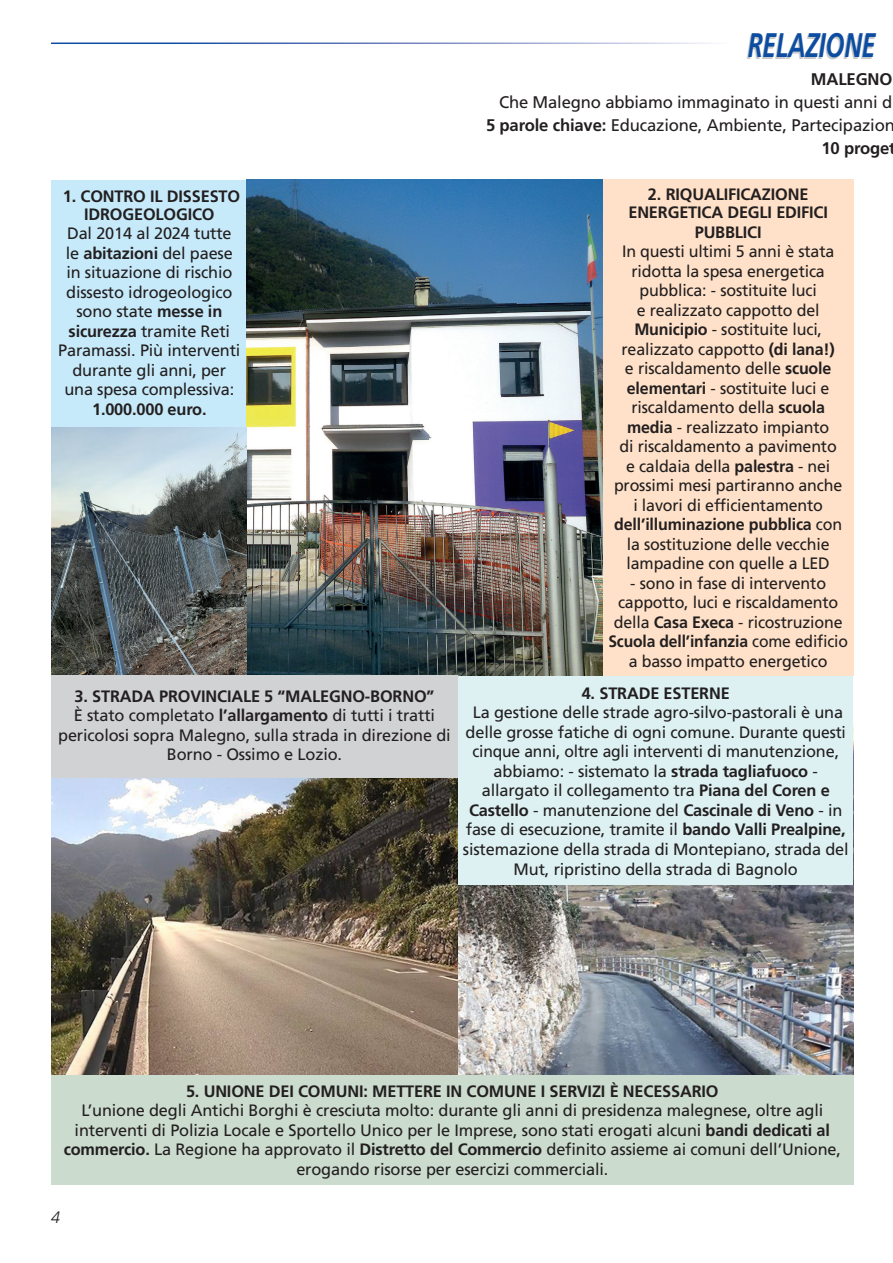
<style>
.page{position:relative;width:893px;height:1263px;background:#fff}
.page>*{position:absolute;margin:0;border:0;box-sizing:border-box;transform-origin:0 0}
.titoli{font:italic 700 34.05px "Frutiger LT Std";letter-spacing:-.01em;color:#0d4da1;scale:.72 1}
.testo{font:16.8px "Frutiger LT Std";letter-spacing:-.01em;color:#231f20}
.testo-2{font:700 16.8px "Frutiger LT Std";letter-spacing:-.01em;color:#231f20}
.testo-3{font:16.5px/19.5px "Frutiger LT Std";letter-spacing:-.01em;color:#231f20;text-align:center}
.testo-4{font:700 16.5px/18px "Frutiger LT Std";letter-spacing:-.01em;color:#231f20;text-align:center}
.t1{font:italic 300 16.5px "Frutiger LT Std";color:#231f20}
.s1{font-weight:700}
</style>
<div class="page">
<div style="left:51px;top:180px;width:197px;height:248px;background:#c6eafa"></div>
<img style="left:51px;top:778px;width:407px;height:297px">
<img style="left:458px;top:675px;width:395px;height:400px">
<div style="left:603px;top:180px;width:251px;height:496px;background:#fee1c8"></div>
<img style="left:247px;top:180px;width:356px;height:495px">
<img style="left:51px;top:428px;width:196px;height:247px">
<div style="left:458px;top:676px;width:395px;height:208px;background:#ddf1f3"></div>
<div style="left:51px;top:675px;width:407px;height:103px;background:#d1d2d4"></div>
<div style="left:51px;top:1075px;width:803px;height:109px;background:#cbdbce"></div>
<p class="titoli" style="left:748px;top:25px;width:179px">RELAZIONE</p>
<p class="testo-4" style="left:63px;top:187px;width:179px">1. CONTRO IL DISSESTO<br>IDROGEOLOGICO</p>
<p class="testo-3" style="left:58px;top:224px;width:184px">Dal 2014 al 2024 tutte<br>le <span class="s1">abitazioni</span> del paese in situazione di rischio dissesto idrogeologico sono state <span class="s1">messe in sicurezza</span> tramite Reti<br>Paramassi. Più interventi durante gli anni, per una spesa complessiva:<br><span class="s1">1.000.000 euro.</span></p>
<p class="testo-4" style="left:75px;top:687px;width:361px">3. STRADA PROVINCIALE 5 “MALEGNO-BORNO”</p>
<p class="testo-3" style="left:58px;top:706px;width:394px">È stato completato <span class="s1">l’allargamento</span> di tutti i tratti pericolosi sopra Malegno, sulla strada in direzione di<br>Borno - Ossimo e Lozio.</p>
<p class="testo-2" style="left:811px;top:69px;width:83px">MALEGNO</p>
<p class="testo" style="left:499px;top:92px;width:395px">Che Malegno abbiamo immaginato in questi anni d</p>
<p class="testo" style="left:486px;top:115px;width:410px"><span class="s1">5 parole chiave:</span> Educazione, Ambiente, Partecipazion</p>
<p class="testo-2" style="left:821px;top:138px;width:76px">10 proget</p>
<p class="testo-4" style="left:628px;top:186px;width:201px">2. RIQUALIFICAZIONE<br>ENERGETICA DEGLI EDIFICI</p>
<p class="testo-4" style="left:695px;top:223px;width:68px">PUBBLICI</p>
<p class="testo-3" style="left:614px;top:242px;width:230px">In questi ultimi 5 anni è stata ridotta la spesa energetica pubblica: - sostituite luci<br>e realizzato cappotto del<br><span class="s1">Municipio</span> - sostituite luci, realizzato cappotto <span class="s1">(di lana!)<br></span>e riscaldamento delle <span class="s1">scuole elementari</span> - sostituite luci e riscaldamento della <span class="s1">scuola media</span> - realizzato impianto<br>di riscaldamento a pavimento e caldaia della <span class="s1">palestra</span> - nei prossimi mesi partiranno anche i lavori di efficientamento <span class="s1">dell’illuminazione pubblica</span> con la sostituzione delle vecchie lampadine con quelle a LED</p>
<p class="testo-3" style="left:608px;top:573px;width:241px">- sono in fase di intervento cappotto, luci e riscaldamento della <span class="s1">Casa Execa</span> - ricostruzione<br><span class="s1">Scuola dell’infanzia</span> come edificio a basso impatto energetico</p>
<p class="testo-4" style="left:582px;top:684px;width:150px">4. STRADE ESTERNE</p>
<p class="testo-3" style="left:463px;top:703px;width:387px">La gestione delle strade agro-silvo-pastorali è una delle grosse fatiche di ogni comune. Durante questi cinque anni, oltre agli interventi di manutenzione, abbiamo: - sistemato la <span class="s1">strada tagliafuoco</span> - allargato il collegamento tra <span class="s1">Piana del Coren e Castello</span> - manutenzione del <span class="s1">Cascinale di Veno</span> - in fase di esecuzione, tramite il <span class="s1">bando Valli Prealpine, </span>sistemazione della strada di Montepiano, strada del Mut, ripristino della strada di Bagnolo</p>
<p class="testo-4" style="left:186px;top:1082px;width:534px">5. UNIONE DEI COMUNI: METTERE IN COMUNE I SERVIZI È NECESSARIO</p>
<p class="testo-3" style="left:64px;top:1101px;width:779px">L’unione degli Antichi Borghi è cresciuta molto: durante gli anni di presidenza malegnese, oltre agli interventi di Polizia Locale e Sportello Unico per le Imprese, sono stati erogati alcuni <span class="s1">bandi dedicati al commercio.</span> La Regione ha approvato il <span class="s1">Distretto del Commercio</span> definito assieme ai comuni dell’Unione, erogando risorse per esercizi commerciali.</p>
<p class="t1" style="left:51px;top:1208px;width:11px">4</p>
</div>
